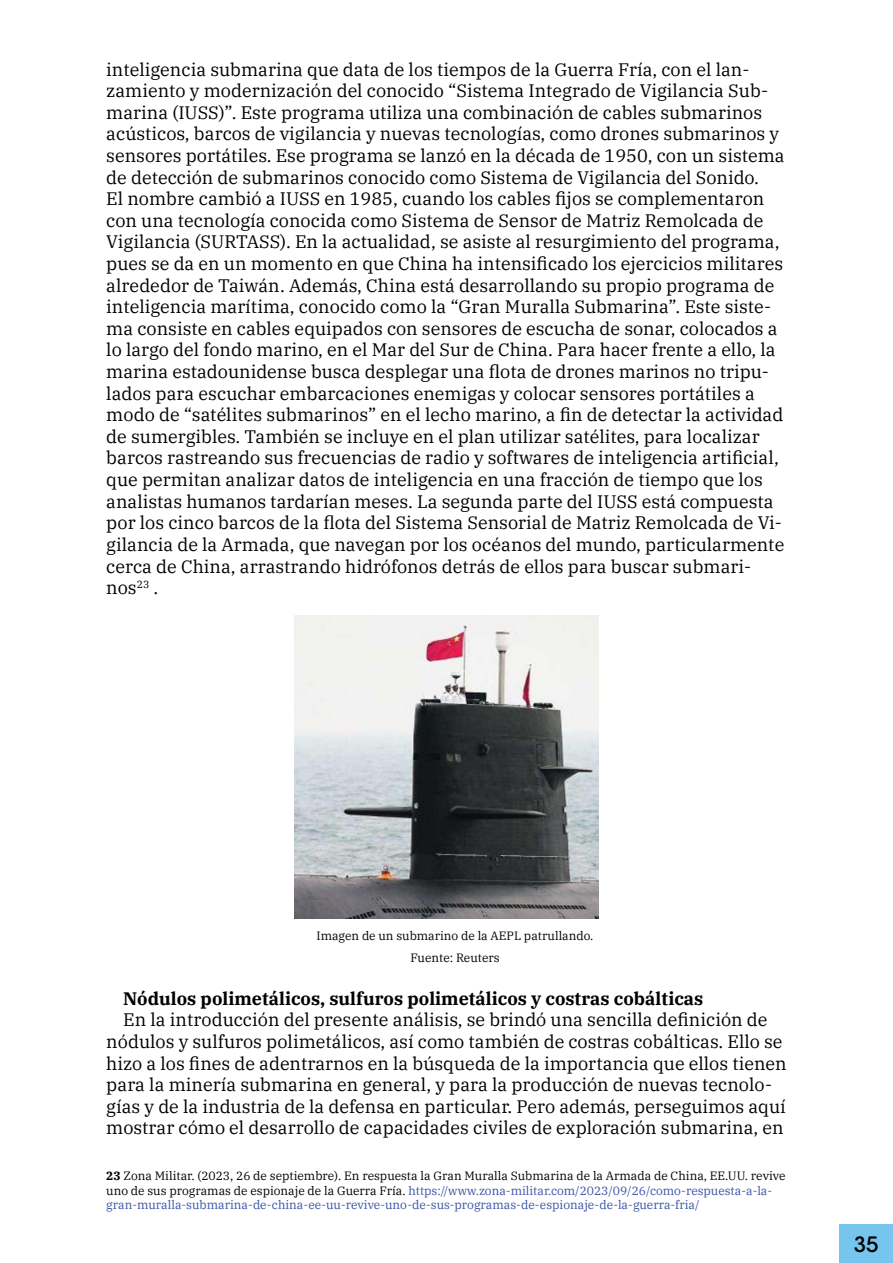
<style>
.page{position:relative;width:893px;height:1263px;background:#fff}
.page>*{position:absolute;margin:0;border:0;box-sizing:border-box;transform-origin:0 0}
.t1{font:500 21px "ITC Avant Garde Std";color:#000}
.t2{font:18px/21.6px "IBM Plex Serif";color:#000}
.t3{font:700 18px "IBM Plex Serif";color:#000}
.t4{font:12px/14.4px "IBM Plex Serif";color:#3a53a4}
.t5{font:12px/21.6px "IBM Plex Serif";color:#000;text-align:center}
.s1{font-weight:700;color:#000}
.s2{color:#000}
</style>
<div class="page">
<div style="left:839px;top:1224px;width:54px;height:39px;background:#76c5ee"></div>
<img style="left:295px;top:616px;width:303px;height:302px">
<p class="t2" style="left:106px;top:57px;width:680px">inteligencia submarina que data de los tiempos de la Guerra Fría, con el lan&shy;zamiento y modernización del conocido “Sistema Integrado de Vigilancia Sub&shy;marina (IUSS)”. Este programa utiliza una combinación de cables submarinos acústicos, barcos de vigilancia y nuevas tecnologías, como drones submarinos y sensores portátiles. Ese programa se lanzó en la década de 1950, con un sistema de detección de submarinos conocido como Sistema de Vigilancia del Sonido.<br>El nombre cambió a IUSS en 1985, cuando los cables fijos se complementaron con una tecnología conocida como Sistema de Sensor de Matriz Remolcada de Vigilancia (SURTASS). En la actualidad, se asiste al resurgimiento del programa, pues se da en un momento en que China ha intensificado los ejercicios militares alrededor de Taiwán. Además, China está desarrollando su propio programa de inteligencia marítima, conocido como la “Gran Muralla Submarina”. Este siste&shy;ma consiste en cables equipados con sensores de escucha de sonar, colocados a lo largo del fondo marino, en el Mar del Sur de China. Para hacer frente a ello, la marina estadounidense busca desplegar una flota de drones marinos no tripu&shy;lados para escuchar embarcaciones enemigas y colocar sensores portátiles a modo de “satélites submarinos” en el lecho marino, a fin de detectar la actividad de sumergibles. También se incluye en el plan utilizar satélites, para localizar barcos rastreando sus frecuencias de radio y softwares de inteligencia artificial, que permitan analizar datos de inteligencia en una fracción de tiempo que los analistas humanos tardarían meses. La segunda parte del IUSS está compuesta por los cinco barcos de la flota del Sistema Sensorial de Matriz Remolcada de Vi&shy;gilancia de la Armada, que navegan por los océanos del mundo, particularmente cerca de China, arrastrando hidrófonos detrás de ellos para buscar submari&shy;nos<sup>23</sup> .</p>
<p class="t5" style="left:317px;top:924px;width:278px">Imagen de un submarino de la AEPL patrullando.<br>Fuente: Reuters</p>
<p class="t3" style="left:123px;top:984px;width:582px">Nódulos polimetálicos, sulfuros polimetálicos y costras cobálticas</p>
<p class="t2" style="left:106px;top:1008px;width:682px;text-indent:17px">En la introducción del presente análisis, se brindó una sencilla definición de nódulos y sulfuros polimetálicos, así como también de costras cobálticas. Ello se hizo a los fines de adentrarnos en la búsqueda de la importancia que ellos tienen para la minería submarina en general, y para la producción de nuevas tecnolo&shy;gías y de la industria de la defensa en particular. Pero además, perseguimos aquí mostrar cómo el desarrollo de capacidades civiles de exploración submarina, en</p>
<p class="t4" style="left:106px;top:1168px;width:681px"><span class="s1">23</span> <span class="s2">Zona Militar. (2023, 26 de septiembre). En respuesta la Gran Muralla Submarina de la Armada de China, EE.UU. revive uno de sus programas de espionaje de la Guerra Fría.</span> https://www.zona-militar.com/2023/09/26/como-respuesta-a-la&shy;gran-muralla-submarina-de-china-ee-uu-revive-uno-de-sus-programas-de-espionaje-de-la-guerra-fria/</p>
<p class="t1" style="left:854px;top:1231px;width:26px">35</p>
</div>
